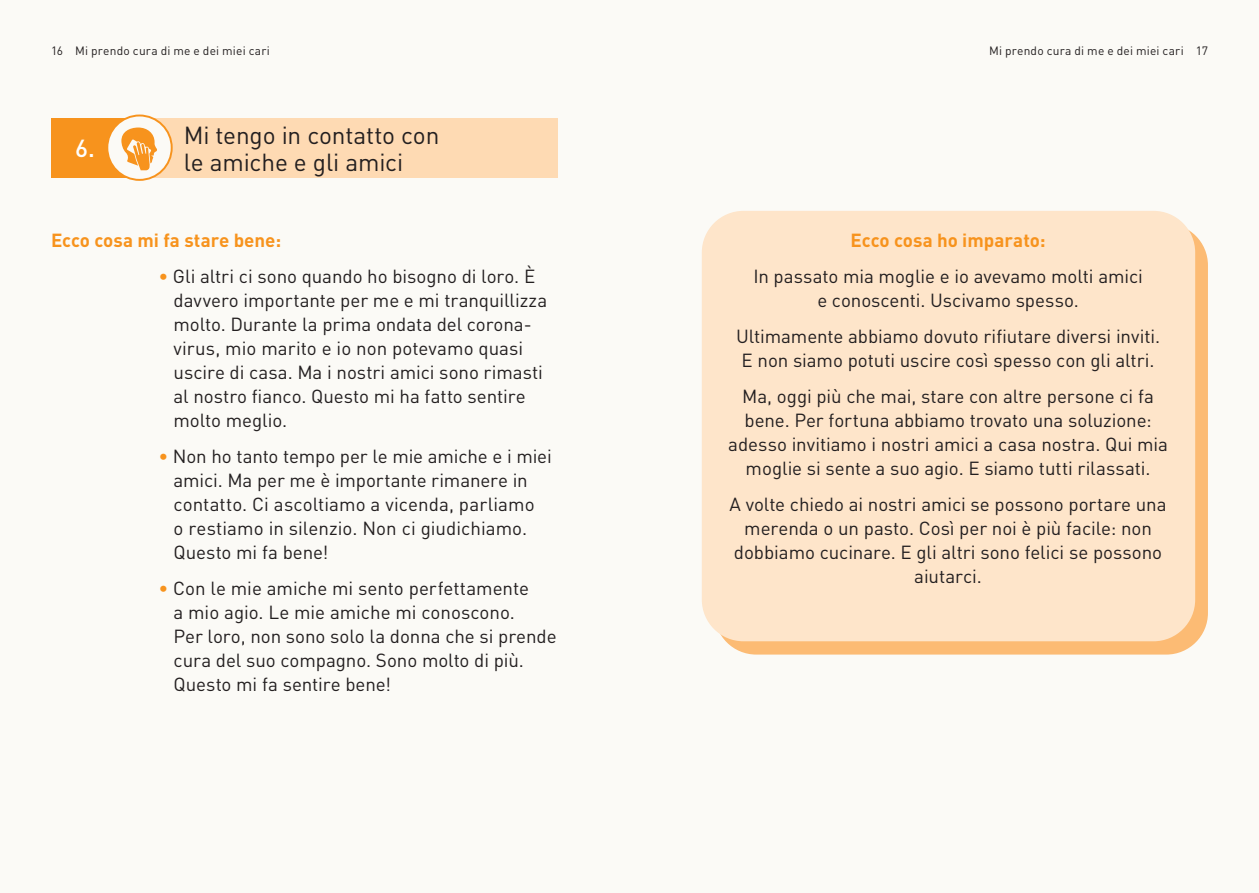
<style>
.page{position:relative;width:1259px;height:893px;background:#fff}
.page>*{position:absolute;margin:0;border:0;box-sizing:border-box;transform-origin:0 0}
.t1{font:24.3px/27px "DIN Pro";letter-spacing:-.01em;color:#231f20}
.t2{font:500 24.3px "DIN Pro";color:#fff}
.t3{font:18.75px/24px "DIN Pro";letter-spacing:-.005em;color:#231f20}
.t4{font:700 18.75px "DIN Pro";color:#f7931d}
.t5{font:12px "DIN Pro";letter-spacing:.015em;color:#231f20}
.s1{color:#f7931d}
</style>
<div class="page">
<div style="left:0;top:0;width:629px;height:893px;background:#fbfaf6"></div>
<div style="left:629px;top:0;width:630px;height:893px;background:#fbfaf6"></div>
<div style="left:51px;top:118px;width:94px;height:59px;background:#f7931d"></div>
<div style="left:145px;top:118px;width:412px;height:59px;background:#fedab3"></div>
<div style="left:107px;top:115px;width:65px;height:65px;background:#fbfaf6;border-radius:50%"></div>
<div style="left:106px;top:115px;width:67px;height:66px;border:2px solid #f7931d;border-radius:50%"></div>
<svg style="left:121px;top:128px;width:36px;height:42px"></svg>
<div style="left:714px;top:224px;width:494px;height:431px;background:#fcbb74;border-radius:42px"></div>
<div style="left:702px;top:211px;width:493px;height:430px;background:#fee5ca;border-radius:42px"></div>
<p class="t5" style="left:51px;top:42px;width:220px">16 Mi prendo cura di me e dei miei cari</p>
<p class="t5" style="left:989px;top:42px;width:220px">Mi prendo cura di me e dei miei cari 17</p>
<p class="t2" style="left:75px;top:132px;width:21px">6.</p>
<p class="t1" style="left:184px;top:120px;width:257px">Mi tengo in contatto con le amiche e gli amici</p>
<p class="t4" style="left:51px;top:227px;width:232px">Ecco cosa mi fa stare bene:</p>
<p class="t3" style="left:173px;top:263px;width:375px;text-indent:-15px"><span class="s1">•</span> Gli altri ci sono quando ho bisogno di loro. È davvero importante per me e mi tranquillizza molto. Durante la prima ondata del corona&shy;virus, mio marito e io non potevamo quasi uscire di casa. Ma i nostri amici sono rimasti al nostro fianco. Questo mi ha fatto sentire molto meglio.</p>
<p class="t3" style="left:173px;top:443px;width:380px;text-indent:-15px"><span class="s1">•</span> Non ho tanto tempo per le mie amiche e i miei amici. Ma per me è importante rimanere in contatto. Ci ascoltiamo a vicenda, parliamo<br>o restiamo in silenzio. Non ci giudichiamo.<br>Questo mi fa bene!</p>
<p class="t3" style="left:173px;top:575px;width:385px;text-indent:-15px"><span class="s1">•</span> Con le mie amiche mi sento perfettamente<br>a mio agio. Le mie amiche mi conoscono.<br>Per loro, non sono solo la donna che si prende cura del suo compagno. Sono molto di più.<br>Questo mi fa sentire bene!</p>
<p class="t4" style="left:850px;top:227px;width:196px">Ecco cosa ho imparato:</p>
<p class="t3" style="left:753px;top:263px;width:391px;text-align:center">In passato mia moglie e io avevamo molti amici e conoscenti. Uscivamo spesso.</p>
<p class="t3" style="left:736px;top:323px;width:425px">Ultimamente abbiamo dovuto rifiutare diversi inviti.<br>E non siamo potuti uscire così spesso con gli altri.</p>
<p class="t3" style="left:728px;top:383px;width:441px;text-align:center">Ma, oggi più che mai, stare con altre persone ci fa bene. Per fortuna abbiamo trovato una soluzione: adesso invitiamo i nostri amici a casa nostra. Qui mia moglie si sente a suo agio. E siamo tutti rilassati.</p>
<p class="t3" style="left:729px;top:491px;width:438px;text-align:center">A volte chiedo ai nostri amici se possono portare una merenda o un pasto. Così per noi è più facile: non dobbiamo cucinare. E gli altri sono felici se possono aiutarci.</p>
</div>
